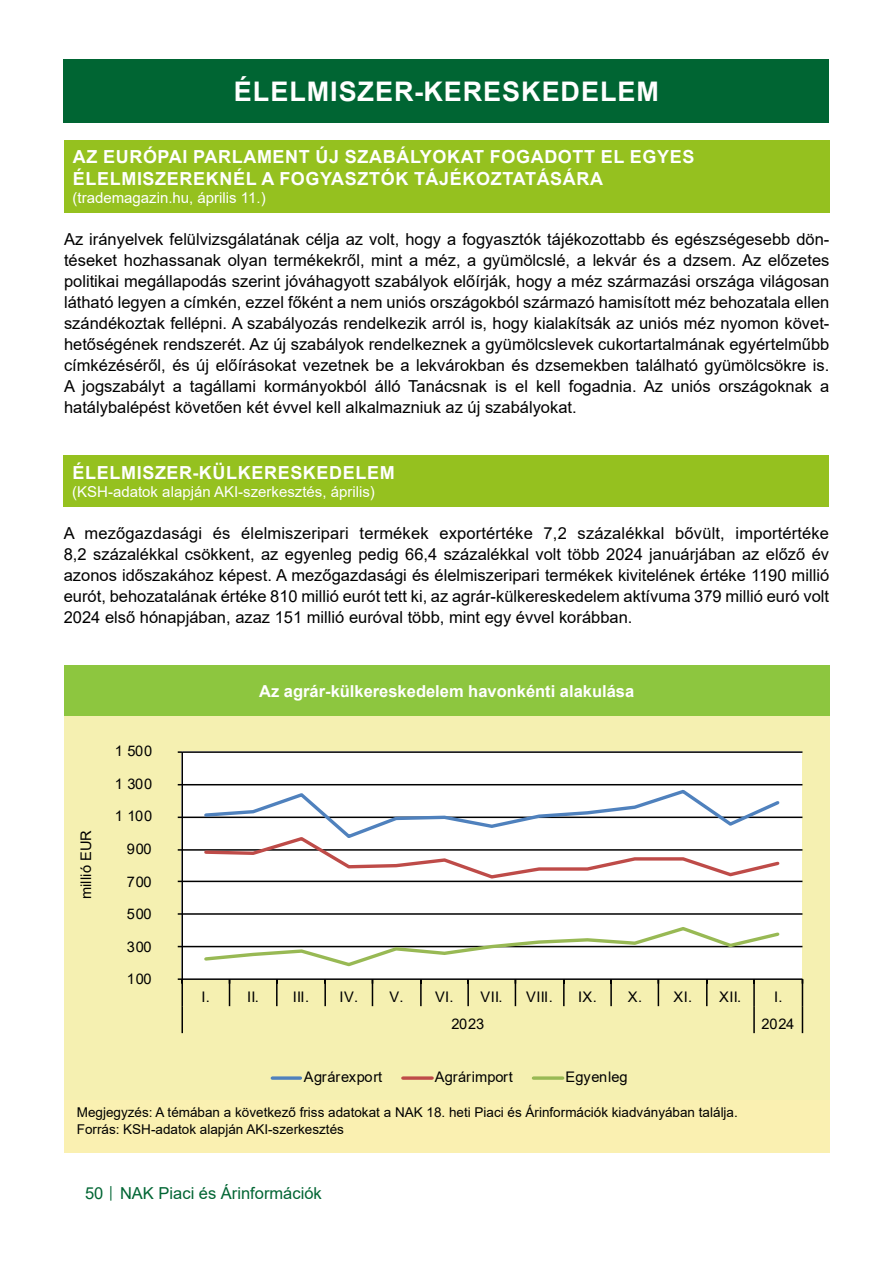
<style>
.page{position:relative;width:893px;height:1263px;background:#fff}
.page>*{position:absolute;margin:0;border:0;box-sizing:border-box;transform-origin:0 0}
.Cím_01{font:700 27px "Arial";letter-spacing:.035em;color:#fff}
.Cím_02{font:700 18px/21.6px "Arial";letter-spacing:.035em;color:#fff}
.Szoveg{font:16.5px/21px "Arial";color:#000;text-align:justify}
.Tablazat_cime{font:700 16.5px "Arial";color:#fff}
.t1{font:16.5px "Arial";color:#006533}
.Cím_03{font:15px "Arial";color:#fff}
.t2{font:14.7px "Arial";letter-spacing:.01em;color:#000}
.t3{font:14.55px "Arial";letter-spacing:.025em;color:#000}
.t4{font:14.55px "Arial";letter-spacing:.005em;color:#000}
.Tablazat_forrasa{font:13.5px "Arial";color:#000}
.s1{font-size:12px}
</style>
<div class="page">
<div style="left:64px;top:60px;width:765px;height:63px;background:#006533"></div>
<div style="left:64px;top:665px;width:765px;height:51px;background:#8dc63f"></div>
<div style="left:64px;top:1099px;width:765px;height:54px;background:#faf0b1"></div>
<div style="left:64px;top:140px;width:765px;height:73px;background:#95c11f"></div>
<div style="left:64px;top:456px;width:765px;height:51px;background:#95c11f"></div>
<div style="left:65px;top:717px;width:764px;height:382px;background:#f5f0b1"></div>
<div style="left:182px;top:751px;width:620px;height:229px;background:#fff"></div>
<hr style="left:182px;top:946px;width:620px;height:1px;background:#000">
<hr style="left:182px;top:913px;width:620px;height:2px;background:#000">
<hr style="left:182px;top:881px;width:620px;height:1px;background:#000">
<hr style="left:182px;top:849px;width:620px;height:2px;background:#000">
<hr style="left:182px;top:816px;width:620px;height:2px;background:#000">
<hr style="left:182px;top:784px;width:620px;height:1px;background:#000">
<hr style="left:182px;top:751px;width:620px;height:2px;background:#000">
<hr style="left:181px;top:752px;width:2px;height:227px;background:#000">
<hr style="left:182px;top:978px;width:620px;height:2px;background:#000">
<hr style="left:181px;top:979px;width:2px;height:27px;background:#000">
<svg style="left:229px;top:980px;width:1px;height:26px"></svg>
<hr style="left:276px;top:979px;width:2px;height:27px;background:#000">
<hr style="left:324px;top:979px;width:2px;height:27px;background:#000">
<svg style="left:372px;top:980px;width:1px;height:26px"></svg>
<hr style="left:420px;top:979px;width:2px;height:27px;background:#000">
<hr style="left:467px;top:979px;width:2px;height:27px;background:#000">
<svg style="left:515px;top:980px;width:1px;height:26px"></svg>
<hr style="left:563px;top:979px;width:2px;height:27px;background:#000">
<hr style="left:610px;top:979px;width:2px;height:27px;background:#000">
<svg style="left:658px;top:980px;width:1px;height:26px"></svg>
<svg style="left:706px;top:980px;width:1px;height:26px"></svg>
<hr style="left:753px;top:979px;width:2px;height:27px;background:#000">
<hr style="left:181px;top:1006px;width:2px;height:27px;background:#000">
<hr style="left:753px;top:1006px;width:2px;height:27px;background:#000">
<svg style="left:802px;top:979px;width:1px;height:54px"></svg>
<svg style="left:202px;top:789px;width:580px;height:90px"></svg>
<svg style="left:202px;top:927px;width:580px;height:40px"></svg>
<svg style="left:272px;top:1076px;width:28px;height:4px"></svg>
<svg style="left:403px;top:1076px;width:29px;height:4px"></svg>
<svg style="left:533px;top:1076px;width:30px;height:4px"></svg>
<p class="Cím_01" style="left:234px;top:73px;width:426px">ÉLELMISZER-KERESKEDELEM</p>
<p class="Cím_02" style="left:73px;top:146px;width:623px">AZ EURÓPAI PARLAMENT ÚJ SZABÁLYOKAT FOGADOTT EL EGYES<br>ÉLELMISZEREKNÉL A FOGYASZTÓK TÁJÉKOZTATÁSÁRA</p>
<p class="Cím_03" style="left:73px;top:187px;width:195px">(trademagazin.hu, április 11.)</p>
<p class="Szoveg" style="left:64px;top:229px;width:767px">Az irányelvek felülvizsgálatának célja az volt, hogy a fogyasztók tájékozottabb és egészségesebb dön&shy;téseket hozhassanak olyan termékekről, mint a méz, a gyümölcslé, a lekvár és a dzsem. Az előzetes politikai megállapodás szerint jóváhagyott szabályok előírják, hogy a méz származási országa világosan látható legyen a címkén, ezzel főként a nem uniós országokból származó hamisított méz behozatala ellen szándékoztak fellépni. A szabályozás rendelkezik arról is, hogy kialakítsák az uniós méz nyomon követ&shy;hetőségének rendszerét. Az új szabályok rendelkeznek a gyümölcslevek cukortartalmának egyértelműbb címkézéséről, és új előírásokat vezetnek be a lekvárokban és dzsemekben található gyümölcsökre is.<br>A jogszabályt a tagállami kormányokból álló Tanácsnak is el kell fogadnia. Az uniós országoknak a hatálybalépést követően két évvel kell alkalmazniuk az új szabályokat.</p>
<p class="Cím_02" style="left:73px;top:462px;width:324px">ÉLELMISZER-KÜLKERESKEDELEM</p>
<p class="Cím_03" style="left:72px;top:481px;width:304px">(KSH-adatok alapján AKI-szerkesztés, április)</p>
<p class="Szoveg" style="left:64px;top:523px;width:767px">A mezőgazdasági és élelmiszeripari termékek exportértéke 7,2 százalékkal bővült, importértéke 8,2 százalékkal csökkent, az egyenleg pedig 66,4 százalékkal volt több 2024 januárjában az előző év azonos időszakához képest. A mezőgazdasági és élelmiszeripari termékek kivitelének értéke 1190 millió eurót, behozatalának értéke 810 millió eurót tett ki, az agrár-külkereskedelem aktívuma 379 millió euró volt 2024 első hónapjában, azaz 151 millió euróval több, mint egy évvel korábban.</p>
<p class="t2" style="left:76px;top:899px;width:71px;rotate:-90deg">millió EUR</p>
<p class="t3" style="left:115px;top:741px;width:39px">1 500</p>
<p class="t3" style="left:115px;top:774px;width:39px">1 300</p>
<p class="t3" style="left:115px;top:806px;width:39px">1 100</p>
<p class="t3" style="left:127px;top:839px;width:27px">900</p>
<p class="t3" style="left:127px;top:871px;width:27px">700</p>
<p class="t3" style="left:127px;top:904px;width:27px">500</p>
<p class="t3" style="left:127px;top:937px;width:27px">300</p>
<p class="t3" style="left:127px;top:969px;width:27px">100</p>
<p class="Tablazat_cime" style="left:259px;top:679px;width:377px">Az agrár-külkereskedelem havonkénti alakulása</p>
<p class="t3" style="left:201px;top:987px;width:10px">I.</p>
<p class="t3" style="left:247px;top:987px;width:64px">II. III.</p>
<p class="t3" style="left:340px;top:987px;width:65px">IV. V.</p>
<p class="t3" style="left:435px;top:987px;width:69px">VI. VII.</p>
<p class="t3" style="left:526px;top:987px;width:28px">VIII.</p>
<p class="t3" style="left:578px;top:987px;width:65px">IX. X.</p>
<p class="t3" style="left:674px;top:987px;width:69px">XI. XII.</p>
<p class="t3" style="left:774px;top:987px;width:10px">I.</p>
<p class="t3" style="left:451px;top:1014px;width:34px">2023</p>
<p class="t3" style="left:761px;top:1014px;width:34px">2024</p>
<p class="t4" style="left:304px;top:1067px;width:80px">Agrárexport</p>
<p class="t3" style="left:435px;top:1067px;width:80px">Agrárimport</p>
<p class="t3" style="left:565px;top:1067px;width:64px">Egyenleg</p>
<p class="Tablazat_forrasa" style="left:77px;top:1103px;width:663px">Megjegyzés: A témában a következő friss adatokat a NAK 18. heti Piaci és Árinformációk kiadványában találja.</p>
<p class="Tablazat_forrasa" style="left:77px;top:1120px;width:269px">Forrás: KSH-adatok alapján AKI-szerkesztés</p>
<p class="t1" style="left:85px;top:1182px;width:238px">50 <span class="s1">│</span> NAK Piaci és Árinformációk</p>
</div>
